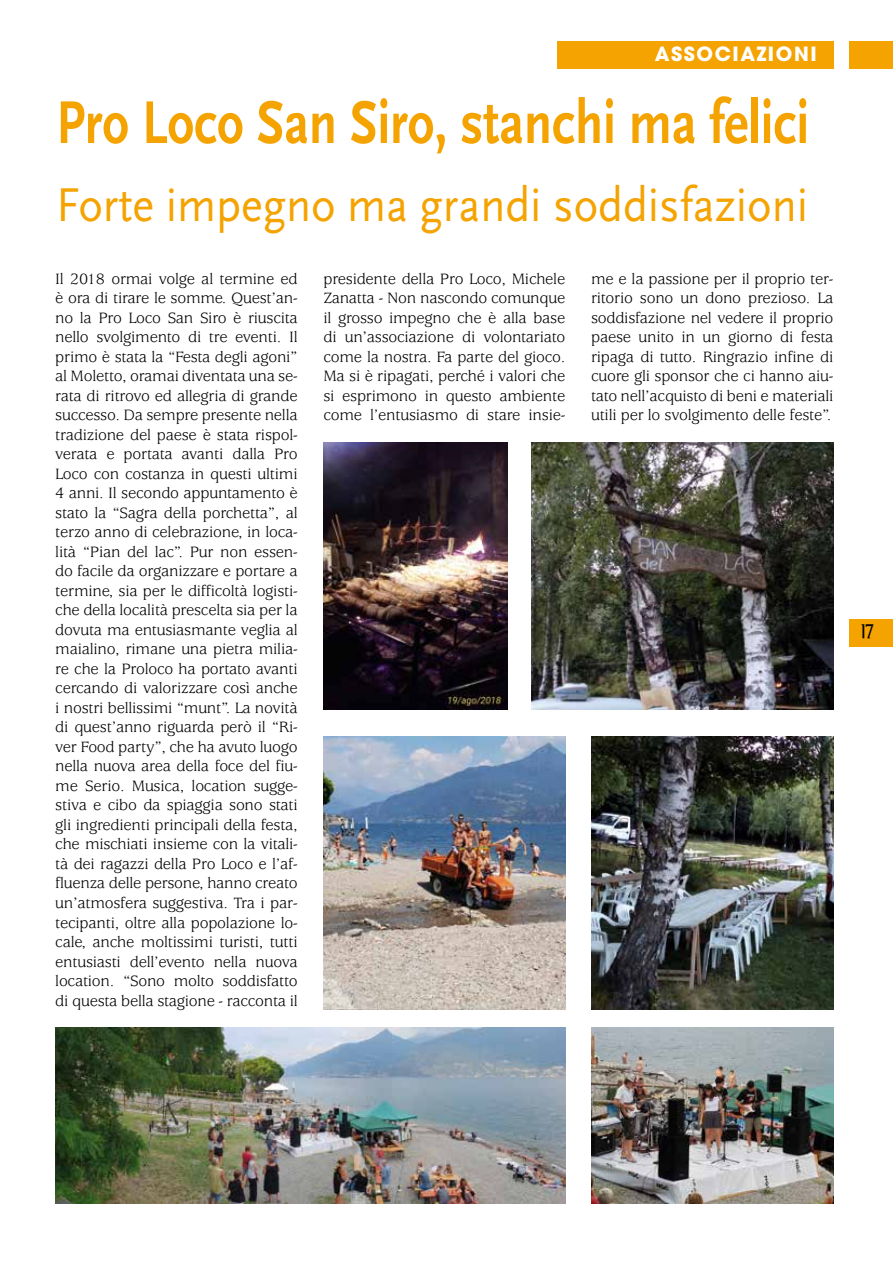
<style>
.page{position:relative;width:893px;height:1263px;background:#fff}
.page>*{position:absolute;margin:0;border:0;box-sizing:border-box;transform-origin:0 0}
.t1{font:700 63px "AD Scala Sans";color:#f4a300;scale:.82 1}
.t2{font:49.5px "AD Scala Sans Romein";color:#f4a300;scale:.93 1}
.t3{font:700 19.5px "Avant Garde";letter-spacing:.08em;color:#fff}
.t4{font:700 19.5px "Goodfish";color:#000}
.t5{font:16.5px/19.5px "Usherwood";letter-spacing:-.015em;color:#000;text-align:justify}
</style>
<div class="page">
<div style="left:849px;top:41px;width:44px;height:28px;background:#f4a300"></div>
<div style="left:557px;top:41px;width:276px;height:28px;background:#f4a300"></div>
<div style="left:849px;top:619px;width:44px;height:27px;background:#f4a300"></div>
<img style="left:55px;top:1027px;width:510px;height:176px">
<img style="left:591px;top:736px;width:242px;height:273px">
<img style="left:531px;top:443px;width:302px;height:266px">
<img style="left:591px;top:1027px;width:242px;height:176px">
<img style="left:323px;top:736px;width:242px;height:274px">
<img style="left:323px;top:443px;width:184px;height:266px">
<p class="t3" style="left:655px;top:41px;width:163px">ASSOCIAZIONI</p>
<h1 class="t1" style="left:56px;top:89px;width:920px">Pro Loco San Siro, stanchi ma felici</h1>
<h2 class="t2" style="left:56px;top:178px;width:810px">Forte impegno ma grandi soddisfazioni</h2>
<p class="t5" style="left:55px;top:270px;width:244px">Il 2018 ormai volge al termine ed è ora di tirare le somme. Quest’an&shy;no la Pro Loco San Siro è riuscita nello svolgimento di tre eventi. Il primo è stata la “Festa degli agoni” al Moletto, oramai diventata una se&shy;rata di ritrovo ed allegria di grande successo. Da sempre presente nella tradizione del paese è stata rispol&shy;verata e portata avanti dalla Pro Loco con costanza in questi ultimi 4 anni. Il secondo appuntamento è stato la “Sagra della porchetta”, al terzo anno di celebrazione, in loca&shy;lità “Pian del lac”. Pur non essen&shy;do facile da organizzare e portare a termine, sia per le difficoltà logisti&shy;che della località prescelta sia per la dovuta ma entusiasmante veglia al maialino, rimane una pietra milia&shy;re che la Proloco ha portato avanti cercando di valorizzare così anche i nostri bellissimi “munt”. La novità di quest’anno riguarda però il “Ri&shy;ver Food party”, che ha avuto luogo nella nuova area della foce del fiu&shy;me Serio. Musica, location sugge&shy;stiva e cibo da spiaggia sono stati gli ingredienti principali della festa, che mischiati insieme con la vitali&shy;tà dei ragazzi della Pro Loco e l’af&shy;fluenza delle persone, hanno creato un’atmosfera suggestiva. Tra i par&shy;tecipanti, oltre alla popolazione lo&shy;cale, anche moltissimi turisti, tutti entusiasti dell’evento nella nuova location. “Sono molto soddisfatto di questa bella stagione - racconta il</p>
<p class="t5" style="left:323px;top:270px;width:243px">presidente della Pro Loco, Michele Zanatta - Non nascondo comunque il grosso impegno che è alla base di un’associazione di volontariato come la nostra. Fa parte del gioco.<br>Ma si è ripagati, perché i valori che si esprimono in questo ambiente come l’entusiasmo di stare insie-</p>
<p class="t5" style="left:591px;top:270px;width:244px">me e la passione per il proprio ter&shy;ritorio sono un dono prezioso. La soddisfazione nel vedere il proprio paese unito in un giorno di festa ripaga di tutto. Ringrazio infine di cuore gli sponsor che ci hanno aiu&shy;tato nell’acquisto di beni e materiali utili per lo svolgimento delle feste”.</p>
<p class="t4" style="left:861px;top:619px;width:14px">17</p>
</div>
